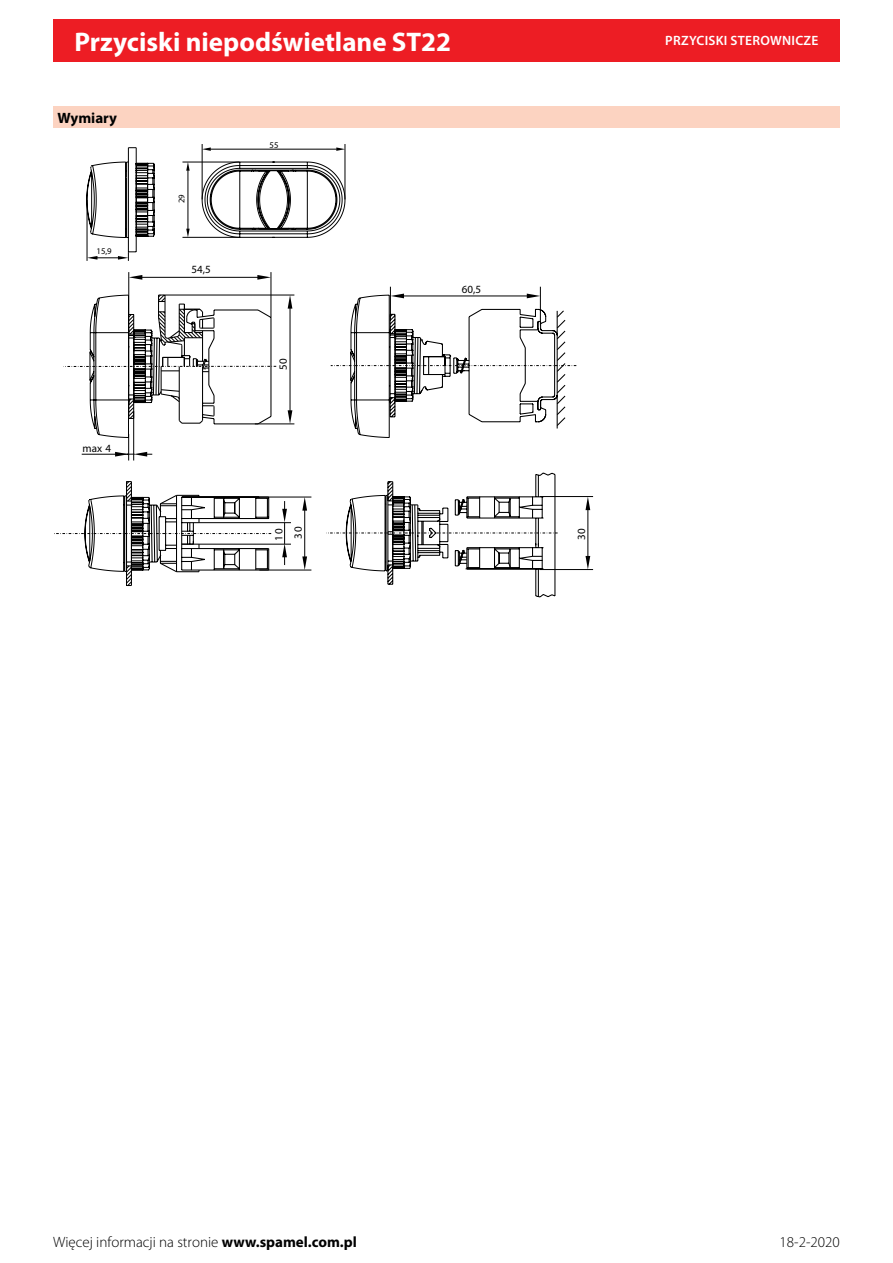
<style>
.page{position:relative;width:893px;height:1263px;background:#fff}
.page>*{position:absolute;margin:0;border:0;box-sizing:border-box;transform-origin:0 0}
.t1{font:700 27px "Myriad Pro";color:#fff}
.t2{font:300 15px "Myriad Pro";color:#000}
.Überschrift{font:700 15px "Myriad Pro";color:#000}
.t3{font:600 13.5px "Myriad Pro";letter-spacing:.02em;color:#fff}
.Cecha_Wymiary{font:11.1px "Myriad Pro";color:#000}
.Cecha_Wymiary-2{font:8.7px "Myriad Pro";color:#000}
.s1{font-weight:700}
</style>
<div class="page">
<div style="left:53px;top:19px;width:787px;height:43px;background:#ed1d24"></div>
<div style="left:53px;top:106px;width:787px;height:22px;background:#fcd3c1"></div>
<hr style="left:345px;top:144px;width:1px;height:55px;background:#000">
<hr style="left:202px;top:144px;width:1px;height:55px;background:#000">
<svg style="left:276px;top:294px;width:114px;height:277px"></svg>
<hr style="left:129px;top:272px;width:1px;height:43px;background:#000">
<hr style="left:271px;top:272px;width:1px;height:45px;background:#000">
<hr style="left:140px;top:277px;width:120px;height:1px;background:#000">
<svg style="left:129px;top:275px;width:13px;height:5px"></svg>
<svg style="left:257px;top:275px;width:14px;height:5px"></svg>
<hr style="left:255px;top:424px;width:39px;height:1px;background:#000">
<hr style="left:165px;top:295px;width:129px;height:1px;background:#000">
<hr style="left:290px;top:306px;width:1px;height:107px;background:#000">
<svg style="left:288px;top:410px;width:4px;height:14px"></svg>
<svg style="left:288px;top:295px;width:4px;height:14px"></svg>
<hr style="left:259px;top:570px;width:52px;height:1px;background:#000">
<hr style="left:259px;top:497px;width:52px;height:1px;background:#000">
<hr style="left:304px;top:508px;width:1px;height:51px;background:#000">
<svg style="left:302px;top:556px;width:5px;height:14px"></svg>
<svg style="left:302px;top:497px;width:5px;height:14px"></svg>
<hr style="left:199px;top:544px;width:92px;height:1px;background:#000">
<hr style="left:199px;top:522px;width:92px;height:1px;background:#000">
<svg style="left:282px;top:501px;width:5px;height:64px"></svg>
<hr style="left:540px;top:287px;width:1px;height:38px;background:#000">
<hr style="left:390px;top:287px;width:1px;height:33px;background:#000">
<hr style="left:401px;top:296px;width:129px;height:1px;background:#000">
<svg style="left:390px;top:294px;width:14px;height:4px"></svg>
<svg style="left:527px;top:294px;width:13px;height:4px"></svg>
<hr style="left:540px;top:496px;width:53px;height:1px;background:#000">
<hr style="left:540px;top:569px;width:53px;height:1px;background:#000">
<hr style="left:588px;top:507px;width:1px;height:52px;background:#000">
<svg style="left:585px;top:556px;width:5px;height:13px"></svg>
<svg style="left:585px;top:496px;width:5px;height:14px"></svg>
<svg style="left:86px;top:147px;width:260px;height:114px"></svg>
<svg style="left:326px;top:308px;width:250px;height:289px"></svg>
<svg style="left:54px;top:294px;width:222px;height:292px"></svg>
<h1 class="t1" style="left:74px;top:24px;width:378px">Przyciski niepodświetlane ST22</h1>
<p class="Überschrift" style="left:57px;top:108px;width:61px">Wymiary</p>
<p class="Cecha_Wymiary-2" style="left:97px;top:246px;width:17px">15,9</p>
<p class="Cecha_Wymiary-2" style="left:176px;top:203px;width:10px;rotate:-90deg">29</p>
<p class="Cecha_Wymiary" style="left:192px;top:263px;width:21px">54,5</p>
<p class="Cecha_Wymiary-2" style="left:270px;top:139px;width:10px">55</p>
<p class="Cecha_Wymiary" style="left:462px;top:282px;width:21px">60,5</p>
<p class="Cecha_Wymiary" style="left:276px;top:370px;width:13px;rotate:-90deg">05</p>
<p class="Cecha_Wymiary" style="left:83px;top:441px;width:30px">max 4</p>
<p class="Cecha_Wymiary" style="left:272px;top:540px;width:13px;rotate:-90deg">01</p>
<p class="Cecha_Wymiary" style="left:291px;top:539px;width:13px;rotate:-90deg">03</p>
<p class="t3" style="left:665px;top:32px;width:155px">PRZYCISKI STEROWNICZE</p>
<p class="Cecha_Wymiary" style="left:575px;top:540px;width:13px;rotate:-90deg">03</p>
<p class="t2" style="left:53px;top:1234px;width:305px">Więcej informacji na stronie <span class="s1">www.spamel.com.pl</span></p>
<p class="t2" style="left:780px;top:1234px;width:62px">18-2-2020</p>
</div>
